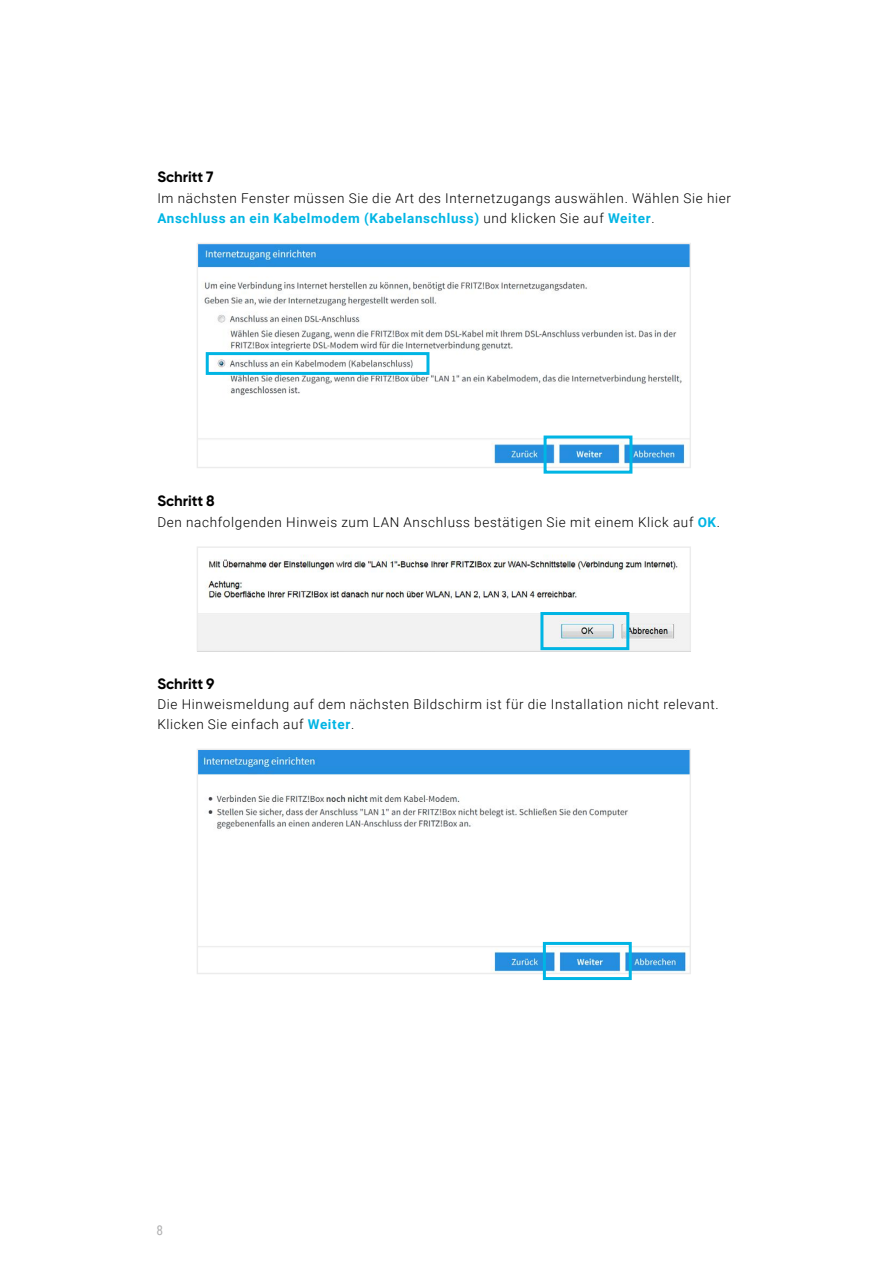
<style>
.page{position:relative;width:893px;height:1263px;background:#fff}
.page>*{position:absolute;margin:0;border:0;box-sizing:border-box;transform-origin:0 0}
.t1{font:700 15px "Gilroy";color:#000}
.t2{font:300 13.5px/20.2px "Roboto";letter-spacing:.05em;color:#000}
.t3{font:13.5px "Roboto Condensed";color:#b1b1b2}
.s1{font-weight:700;color:#00b5e4}
</style>
<div class="page">
<img style="left:199px;top:245px;width:490px;height:221px">
<div style="left:197px;top:243px;width:494px;height:225px;border:1px solid #ececec"></div>
<div style="left:206px;top:352px;width:223px;height:23px;border:3px solid #00b5e4"></div>
<div style="left:544px;top:435px;width:88px;height:39px;border:3px solid #00b5e4"></div>
<img style="left:199px;top:555px;width:490px;height:95px">
<div style="left:197px;top:546px;width:494px;height:106px;border:1px solid #ececec"></div>
<div style="left:540px;top:612px;width:89px;height:38px;border:3px solid #00b5e4"></div>
<img style="left:199px;top:750px;width:490px;height:222px">
<div style="left:197px;top:748px;width:494px;height:226px;border:1px solid #ececec"></div>
<div style="left:543px;top:942px;width:89px;height:38px;border:3px solid #00b5e4"></div>
<p class="t1" style="left:157px;top:168px;width:58px">Schritt 7</p>
<p class="t2" style="left:157px;top:187px;width:575px">Im nächsten Fenster müssen Sie die Art des Internetzugangs auswählen. Wählen Sie hier<br><span class="s1">Anschluss an ein Kabelmodem (Kabelanschluss)</span> und klicken Sie auf <span class="s1">Weiter</span>.</p>
<p class="t1" style="left:157px;top:492px;width:59px">Schritt 8</p>
<p class="t2" style="left:157px;top:511px;width:564px">Den nachfolgenden Hinweis zum LAN Anschluss bestätigen Sie mit einem Klick auf <span class="s1">OK</span>.</p>
<p class="t1" style="left:157px;top:674px;width:59px">Schritt 9</p>
<p class="t2" style="left:157px;top:693px;width:563px">Die Hinweismeldung auf dem nächsten Bildschirm ist für die Installation nicht relevant.<br>Klicken Sie einfach auf <span class="s1">Weiter</span>.</p>
<p class="t3" style="left:156px;top:1221px;width:8px">8</p>
</div>
